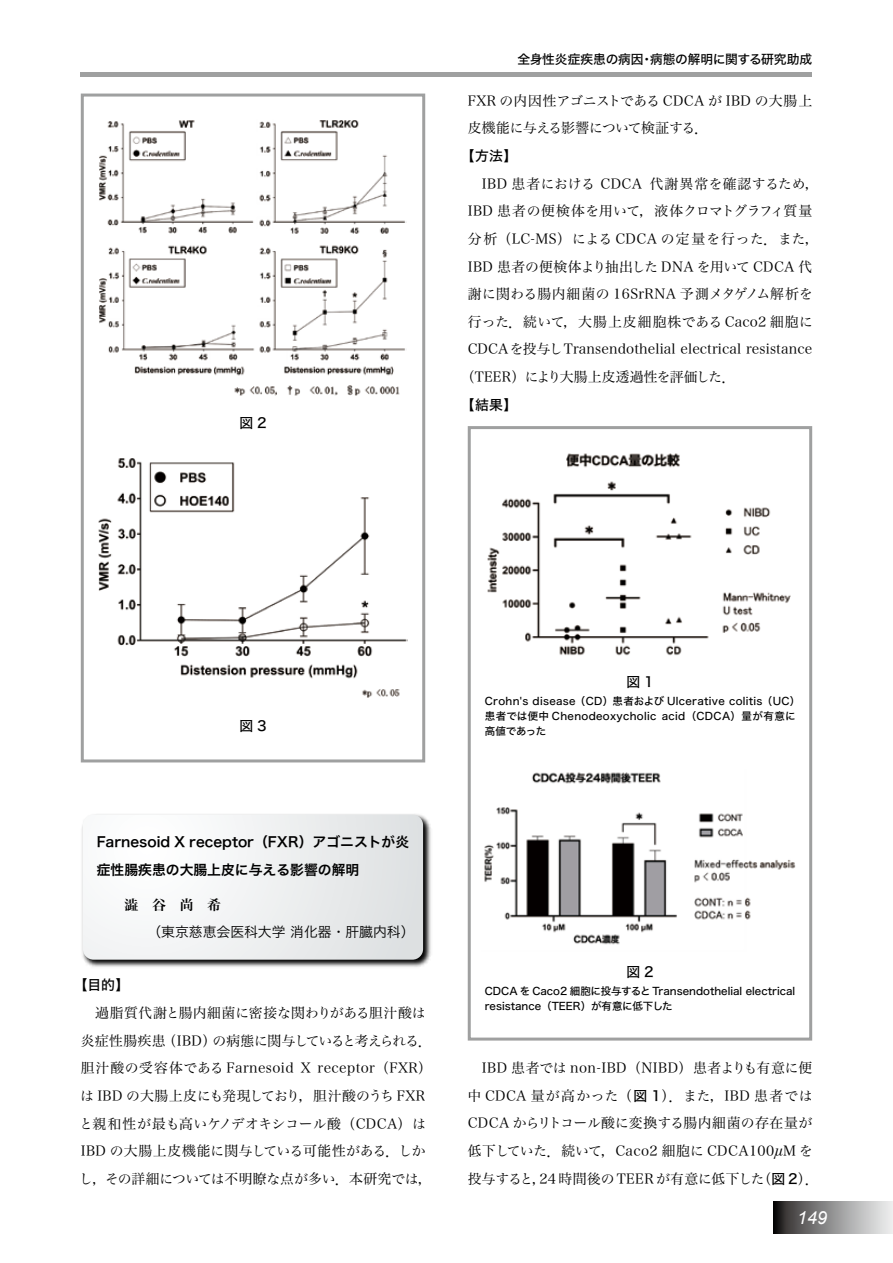
<style>
.page{position:relative;width:893px;height:1263px;background:#fff}
.page>*{position:absolute;margin:0;border:0;box-sizing:border-box;transform-origin:0 0}
.t1{font:italic 18px "Arial";color:#fff}
.t2{font:13.8px/27.6px "Hira Min Pro N W3";letter-spacing:.015em;color:#000}
.t3{font:13.8px/27.6px "Hira Kaku Pro N W6";color:#000}
.t4{font:13.8px/27.6px "Hira Min Pro N W3";letter-spacing:-.015em;color:#000}
.t5{font:13.8px "Hira Kaku Pro N W5";color:#000}
.t6{font:13.8px "Hira Kaku Pro N W3";color:#000}
.t7{font:13.8px "Hira Min Pro N W6";color:#000}
.t8{font:12.75px "Hira Kaku Pro N W5";letter-spacing:-.025em;color:#000}
.t9{font:10.5px/15px "Hira Kaku Pro N W5";letter-spacing:.03em;color:#000}
.t10{font:10.5px/15px "Hira Kaku Pro N W5";color:#000}
.s1{font-family:"Hira Kaku Pro N W5"}
</style>
<div class="page">
<svg style="left:774px;top:1201px;width:119px;height:32px;background:#8f8e8e"></svg>
<div style="left:81px;top:72px;width:731px;height:5px;background:#9fa0a0"></div>
<img style="left:82px;top:816px;width:349px;height:151px">
<svg style="left:83px;top:814px;width:340px;height:146px"></svg>
<img style="left:99px;top:120px;width:307px;height:276px">
<img style="left:487px;top:453px;width:304px;height:203px">
<img style="left:98px;top:458px;width:309px;height:240px">
<img style="left:484px;top:772px;width:312px;height:173px">
<div style="left:81px;top:94px;width:344px;height:668px;border:3px solid #9fa0a0"></div>
<div style="left:468px;top:426px;width:344px;height:614px;border:3px solid #9fa0a0"></div>
<p class="t5" style="left:239px;top:410px;width:29px">図 2</p>
<p class="t8" style="left:517px;top:48px;width:296px">全身性炎症疾患の病因・病態の解明に関する研究助成</p>
<p class="t4" style="left:468px;top:85px;width:346px">FXR の内因性アゴニストである CDCA が IBD の大腸上皮機能に与える影響について検証する．</p>
<p class="t5" style="left:461px;top:143px;width:58px">【方法】</p>
<p class="t2" style="left:468px;top:168px;width:353px">　IBD 患者における CDCA 代謝異常を確認するため，</p>
<p class="t2" style="left:468px;top:196px;width:346px">IBD 患者の便検体を用いて，液体クロマトグラフィ質量</p>
<p class="t2" style="left:468px;top:224px;width:353px">分析（LC-MS）による CDCA の定量を行った．また，</p>
<p class="t2" style="left:468px;top:251px;width:346px">IBD 患者の便検体より抽出した DNA を用いて CDCA 代</p>
<p class="t2" style="left:468px;top:279px;width:347px">謝に関わる腸内細菌の 16SrRNA 予測メタゲノム解析を</p>
<p class="t2" style="left:468px;top:307px;width:347px">行った．続いて，大腸上皮細胞株である Caco2 細胞に</p>
<p class="t2" style="left:468px;top:334px;width:346px">CDCAを投与しTransendothelial electrical resistance</p>
<p class="t2" style="left:461px;top:362px;width:276px">（TEER）により大腸上皮透過性を評価した．</p>
<p class="t5" style="left:461px;top:392px;width:58px">【結果】</p>
<p class="t5" style="left:239px;top:713px;width:29px">図 3</p>
<p class="t3" style="left:97px;top:828px;width:314px">Farnesoid X receptor（FXR）アゴニストが炎症性腸疾患の大腸上皮に与える影響の解明</p>
<p class="t7" style="left:124px;top:892px;width:98px">澁　谷　尚　希</p>
<p class="t6" style="left:147px;top:920px;width:269px">（東京慈恵会医科大学 消化器・肝臓内科）</p>
<p class="t5" style="left:74px;top:973px;width:57px">【目的】</p>
<p class="t2" style="left:79px;top:998px;width:355px">　過脂質代謝と腸内細菌に密接な関わりがある胆汁酸は炎症性腸疾患（IBD）の病態に関与していると考えられる．胆汁酸の受容体である Farnesoid X receptor（FXR）は IBD の大腸上皮にも発現しており，胆汁酸のうち FXRと親和性が最も高いケノデオキシコール酸（CDCA）は<br>IBD の大腸上皮機能に関与している可能性がある．しかし，その詳細については不明瞭な点が多い．本研究では，</p>
<p class="t5" style="left:626px;top:669px;width:29px">図 1</p>
<p class="t9" style="left:485px;top:693px;width:317px">Crohn's disease（CD）患者および Ulcerative colitis（UC）患者では便中 Chenodeoxycholic acid（CDCA）量が有意に高値であった</p>
<p class="t5" style="left:626px;top:959px;width:29px">図 2</p>
<p class="t10" style="left:485px;top:983px;width:312px">CDCA を Caco2 細胞に投与すると Transendothelial electrical resistance（TEER）が有意に低下した</p>
<p class="t2" style="left:467px;top:1053px;width:353px">　IBD 患者では non-IBD（NIBD）患者よりも有意に便中 CDCA 量が高かった（<span class="s1">図 1</span>）．また，IBD 患者ではCDCA からリトコール酸に変換する腸内細菌の存在量が低下していた．続いて，Caco2 細胞に CDCA100µM を投与すると，24 時間後のTEERが有意に低下した（<span class="s1">図2</span>）．</p>
<h1 class="t1" style="left:797px;top:1206px;width:32px">149</h1>
</div>
